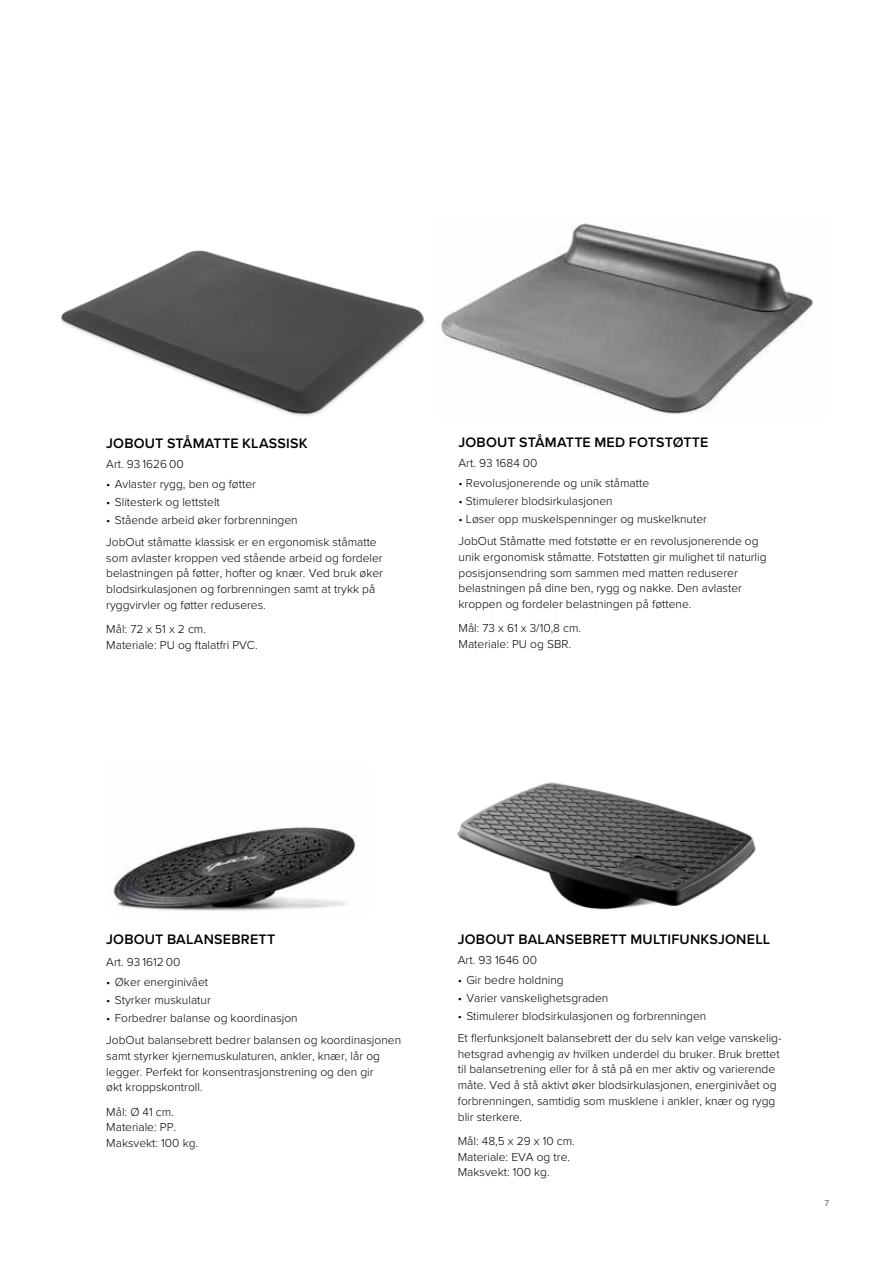
<style>
.page{position:relative;width:893px;height:1263px;background:#fff}
.page>*{position:absolute;margin:0;border:0;box-sizing:border-box;transform-origin:0 0}
.t1{font:600 14.25px "Proxima Nova";letter-spacing:.015em;color:#000}
.t2{font:300 12px/15.8px "Proxima Nova";color:#000}
.t3{font:9px "Proxima Nova";color:#646363}
</style>
<div class="page">
<img style="left:108px;top:826px;width:248px;height:85px">
<img style="left:60px;top:250px;width:365px;height:166px">
<img style="left:457px;top:782px;width:299px;height:128px">
<img style="left:441px;top:223px;width:372px;height:191px">
<p class="t1" style="left:106px;top:432px;width:203px">JOBOUT STÅMATTE KLASSISK</p>
<p class="t2" style="left:106px;top:455px;width:79px">Art. 93 1626 00</p>
<p class="t2" style="left:106px;top:475px;width:151px">• Avlaster rygg, ben og føtter</p>
<p class="t2" style="left:106px;top:493px;width:115px">• Slitesterk og lettstelt</p>
<p class="t2" style="left:106px;top:508px;width:272px;line-height:22.2px">• Stående arbeid øker forbrenningen<br>JobOut ståmatte klassisk er en ergonomisk ståmatte</p>
<p class="t2" style="left:106px;top:549px;width:278px">som avlaster kroppen ved stående arbeid og fordeler belastningen på føtter, hofter og knær. Ved bruk øker blodsirkulasjonen og forbrenningen samt at trykk på ryggvirvler og føtter reduseres.</p>
<p class="t2" style="left:106px;top:620px;width:153px">Mål: 72 x 51 x 2 cm.<br>Materiale: PU og ftalatfri PVC.</p>
<p class="t1" style="left:459px;top:432px;width:251px">JOBOUT STÅMATTE MED FOTSTØTTE</p>
<p class="t2" style="left:459px;top:455px;width:80px">Art. 93 1684 00</p>
<p class="t2" style="left:459px;top:475px;width:192px">• Revolusjonerende og unik ståmatte</p>
<p class="t2" style="left:459px;top:492px;width:156px">• Stimulerer blodsirkulasjonen</p>
<p class="t2" style="left:459px;top:507px;width:302px;line-height:22.2px">• Løser opp muskelspenninger og muskelknuter<br>JobOut Ståmatte med fotstøtte er en revolusjonerende og</p>
<p class="t2" style="left:459px;top:548px;width:310px">unik ergonomisk ståmatte. Fotstøtten gir mulighet til naturlig posisjonsendring som sammen med matten reduserer belastningen på dine ben, rygg og nakke. Den avlaster kroppen og fordeler belastningen på føttene.</p>
<p class="t2" style="left:459px;top:620px;width:124px">Mål: 73 x 61 x 3/10,8 cm.<br>Materiale: PU og SBR.</p>
<p class="t1" style="left:106px;top:928px;width:170px">JOBOUT BALANSEBRETT</p>
<p class="t2" style="left:106px;top:953px;width:76px">Art. 93 1612 00</p>
<p class="t2" style="left:106px;top:973px;width:103px">• Øker energinivået</p>
<p class="t2" style="left:106px;top:991px;width:106px">• Styrker muskulatur</p>
<p class="t2" style="left:106px;top:1006px;width:296px;line-height:22.2px">• Forbedrer balanse og koordinasjon<br>JobOut balansebrett bedrer balansen og koordinasjonen</p>
<p class="t2" style="left:106px;top:1047px;width:275px">samt styrker kjernemuskulaturen, ankler, knær, lår og legger. Perfekt for konsentrasjonstrening og den gir økt kroppskontroll.</p>
<p class="t2" style="left:106px;top:1103px;width:93px">Mål: Ø 41 cm.<br>Materiale: PP.<br>Maksvekt: 100 kg.</p>
<p class="t1" style="left:458px;top:928px;width:314px">JOBOUT BALANSEBRETT MULTIFUNKSJONELL</p>
<p class="t2" style="left:458px;top:951px;width:81px">Art. 93 1646 00</p>
<p class="t2" style="left:458px;top:971px;width:107px">• Gir bedre holdning</p>
<p class="t2" style="left:458px;top:989px;width:152px">• Varier vanskelighetsgraden</p>
<p class="t2" style="left:458px;top:1004px;width:325px;line-height:22.2px">• Stimulerer blodsirkulasjonen og forbrenningen<br>Et flerfunksjonelt balansebrett der du selv kan velge vanskelig-</p>
<p class="t2" style="left:458px;top:1045px;width:323px">hetsgrad avhengig av hvilken underdel du bruker. Bruk brettet til balansetrening eller for å stå på en mer aktiv og varierende måte. Ved å stå aktivt øker blodsirkulasjonen, energinivået og forbrenningen, samtidig som musklene i ankler, knær og rygg blir sterkere.</p>
<p class="t2" style="left:458px;top:1132px;width:119px">Mål: 48,5 x 29 x 10 cm.<br>Materiale: EVA og tre.<br>Maksvekt: 100 kg.</p>
<p class="t3" style="left:824px;top:1196px;width:6px">7</p>
</div>
